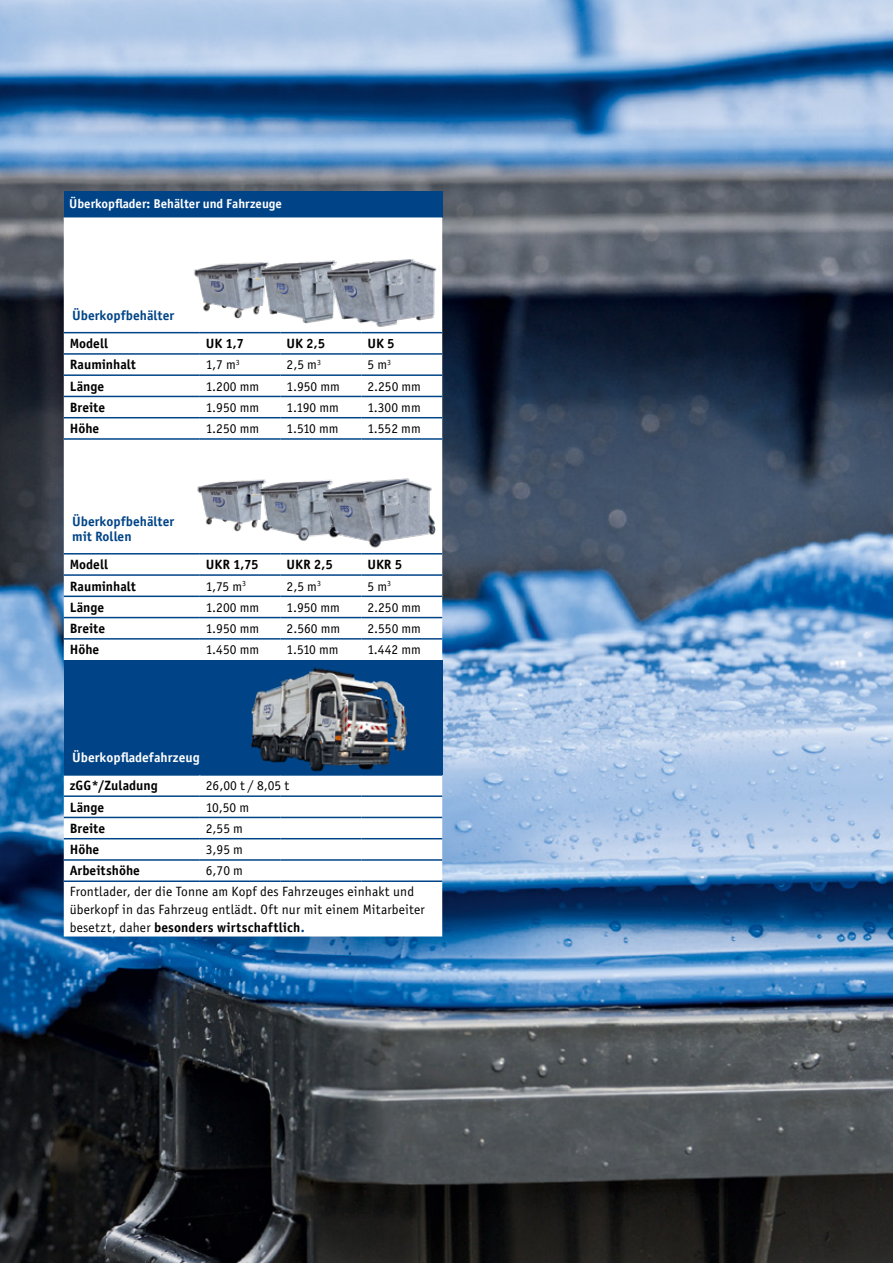
<style>
.page{position:relative;width:893px;height:1263px;background:#fff}
.page>*{position:absolute;margin:0;border:0;box-sizing:border-box;transform-origin:0 0}
.t1{font:13.5px/20.2px "Officina Sans Book ITC";letter-spacing:.01em;color:#000}
.t2{font:13.5px "Officina Sans Bold ITC";color:#000}
.t3{font:13.5px/14.9px "Officina Sans Bold ITC";color:#004487}
.t4{font:13.5px "Officina Sans Bold ITC";color:#fff}
.t5{font:12.9px "Officina Sans Bold ITC";color:#fff}
.s1{font-family:"Officina Sans Book ITC"}
.s2{color:#004487}
</style>
<div class="page">
<img style="left:0;top:0;width:893px;height:1263px">
<svg style="left:64px;top:219px;width:378px;height:717px"></svg>
<div style="left:64px;top:660px;width:378px;height:115px;background:#004487"></div>
<hr style="left:64px;top:353px;width:136px;height:2px;background:#004487">
<hr style="left:64px;top:574px;width:136px;height:2px;background:#004487">
<hr style="left:200px;top:353px;width:81px;height:2px;background:#004487">
<hr style="left:281px;top:353px;width:80px;height:2px;background:#004487">
<hr style="left:361px;top:353px;width:81px;height:2px;background:#004487">
<hr style="left:200px;top:574px;width:81px;height:2px;background:#004487">
<hr style="left:281px;top:574px;width:80px;height:2px;background:#004487">
<hr style="left:361px;top:574px;width:81px;height:2px;background:#004487">
<hr style="left:64px;top:374px;width:136px;height:2px;background:#004487">
<hr style="left:200px;top:374px;width:81px;height:2px;background:#004487">
<hr style="left:281px;top:374px;width:80px;height:2px;background:#004487">
<hr style="left:361px;top:374px;width:81px;height:2px;background:#004487">
<hr style="left:64px;top:396px;width:136px;height:1px;background:#004487">
<hr style="left:200px;top:396px;width:81px;height:1px;background:#004487">
<hr style="left:281px;top:396px;width:80px;height:1px;background:#004487">
<hr style="left:361px;top:396px;width:81px;height:1px;background:#004487">
<hr style="left:64px;top:417px;width:136px;height:1px;background:#004487">
<hr style="left:200px;top:417px;width:81px;height:1px;background:#004487">
<hr style="left:281px;top:417px;width:80px;height:1px;background:#004487">
<hr style="left:361px;top:417px;width:81px;height:1px;background:#004487">
<hr style="left:64px;top:595px;width:136px;height:2px;background:#004487">
<hr style="left:200px;top:595px;width:81px;height:2px;background:#004487">
<hr style="left:281px;top:595px;width:80px;height:2px;background:#004487">
<hr style="left:361px;top:595px;width:81px;height:2px;background:#004487">
<hr style="left:64px;top:617px;width:136px;height:1px;background:#004487">
<hr style="left:200px;top:617px;width:81px;height:1px;background:#004487">
<hr style="left:281px;top:617px;width:80px;height:1px;background:#004487">
<hr style="left:361px;top:617px;width:81px;height:1px;background:#004487">
<hr style="left:64px;top:638px;width:136px;height:2px;background:#004487">
<hr style="left:200px;top:638px;width:81px;height:2px;background:#004487">
<hr style="left:281px;top:638px;width:80px;height:2px;background:#004487">
<hr style="left:361px;top:638px;width:81px;height:2px;background:#004487">
<hr style="left:64px;top:332px;width:136px;height:1px;background:#004487">
<hr style="left:200px;top:332px;width:81px;height:1px;background:#004487">
<hr style="left:281px;top:332px;width:80px;height:1px;background:#004487">
<hr style="left:361px;top:332px;width:81px;height:1px;background:#004487">
<hr style="left:64px;top:553px;width:136px;height:1px;background:#004487">
<hr style="left:200px;top:553px;width:81px;height:1px;background:#004487">
<hr style="left:281px;top:553px;width:80px;height:1px;background:#004487">
<hr style="left:361px;top:553px;width:81px;height:1px;background:#004487">
<hr style="left:64px;top:774px;width:136px;height:2px;background:#004487">
<hr style="left:200px;top:774px;width:81px;height:2px;background:#004487">
<hr style="left:361px;top:774px;width:81px;height:2px;background:#004487">
<svg style="left:199px;top:776px;width:2px;height:19px"></svg>
<hr style="left:199px;top:797px;width:2px;height:20px;background:#fff">
<hr style="left:199px;top:818px;width:2px;height:20px;background:#fff">
<hr style="left:199px;top:839px;width:2px;height:20px;background:#fff">
<svg style="left:199px;top:861px;width:2px;height:19px"></svg>
<hr style="left:64px;top:438px;width:136px;height:2px;background:#004487">
<hr style="left:200px;top:438px;width:81px;height:2px;background:#004487">
<hr style="left:281px;top:438px;width:80px;height:2px;background:#004487">
<hr style="left:361px;top:438px;width:81px;height:2px;background:#004487">
<hr style="left:64px;top:795px;width:136px;height:2px;background:#004487">
<hr style="left:200px;top:795px;width:81px;height:2px;background:#004487">
<hr style="left:281px;top:795px;width:80px;height:2px;background:#004487">
<hr style="left:361px;top:795px;width:81px;height:2px;background:#004487">
<hr style="left:64px;top:817px;width:136px;height:1px;background:#004487">
<hr style="left:200px;top:817px;width:81px;height:1px;background:#004487">
<hr style="left:281px;top:817px;width:80px;height:1px;background:#004487">
<hr style="left:361px;top:817px;width:81px;height:1px;background:#004487">
<hr style="left:64px;top:838px;width:136px;height:1px;background:#004487">
<hr style="left:200px;top:838px;width:81px;height:1px;background:#004487">
<hr style="left:281px;top:838px;width:80px;height:1px;background:#004487">
<hr style="left:361px;top:838px;width:81px;height:1px;background:#004487">
<hr style="left:64px;top:859px;width:136px;height:2px;background:#004487">
<hr style="left:200px;top:859px;width:81px;height:2px;background:#004487">
<hr style="left:281px;top:859px;width:80px;height:2px;background:#004487">
<hr style="left:361px;top:859px;width:81px;height:2px;background:#004487">
<hr style="left:64px;top:880px;width:136px;height:2px;background:#004487">
<hr style="left:200px;top:880px;width:81px;height:2px;background:#004487">
<hr style="left:281px;top:880px;width:80px;height:2px;background:#004487">
<hr style="left:361px;top:880px;width:81px;height:2px;background:#004487">
<div style="left:64px;top:191px;width:378px;height:27px;background:#004487"></div>
<hr style="left:64px;top:217px;width:378px;height:2px;background:#fff">
<img style="left:189px;top:471px;width:85px;height:64px">
<img style="left:257px;top:473px;width:90px;height:69px">
<img style="left:312px;top:475px;width:137px;height:77px">
<img style="left:189px;top:255px;width:64px;height:64px">
<img style="left:253px;top:254px;width:61px;height:71px">
<img style="left:314px;top:244px;width:124px;height:88px">
<img style="left:240px;top:667px;width:175px;height:109px">
<p class="t5" style="left:69px;top:195px;width:214px">Überkopflader: Behälter und Fahrzeuge</p>
<p class="t3" style="left:72px;top:307px;width:103px">Überkopfbehälter</p>
<p class="t2" style="left:70px;top:334px;width:40px">Modell</p>
<p class="t2" style="left:206px;top:334px;width:40px">UK 1,7</p>
<p class="t2" style="left:287px;top:334px;width:40px">UK 2,5</p>
<p class="t2" style="left:367px;top:334px;width:29px">UK 5</p>
<p class="t2" style="left:70px;top:356px;width:68px">Rauminhalt</p>
<p class="t1" style="left:206px;top:354px;width:35px">1,7 m<sup>3</sup></p>
<p class="t1" style="left:287px;top:354px;width:36px">2,5 m<sup>3</sup></p>
<p class="t1" style="left:367px;top:354px;width:25px">5 m<sup>3</sup></p>
<p class="t2" style="left:70px;top:377px;width:36px">Länge</p>
<p class="t1" style="left:206px;top:375px;width:55px">1.200 mm</p>
<p class="t1" style="left:287px;top:375px;width:55px">1.950 mm</p>
<p class="t1" style="left:367px;top:375px;width:55px">2.250 mm</p>
<p class="t2" style="left:70px;top:398px;width:37px">Breite</p>
<p class="t1" style="left:206px;top:397px;width:55px">1.950 mm</p>
<p class="t1" style="left:287px;top:397px;width:54px">1.190 mm</p>
<p class="t1" style="left:367px;top:397px;width:55px">1.300 mm</p>
<p class="t2" style="left:70px;top:419px;width:31px">Höhe</p>
<p class="t1" style="left:206px;top:418px;width:55px">1.250 mm</p>
<p class="t1" style="left:287px;top:418px;width:54px">1.510 mm</p>
<p class="t1" style="left:367px;top:418px;width:55px">1.552 mm</p>
<p class="t3" style="left:72px;top:514px;width:103px">Überkopfbehälter mit Rollen</p>
<p class="t2" style="left:70px;top:555px;width:40px">Modell</p>
<p class="t2" style="left:206px;top:555px;width:54px">UKR 1,75</p>
<p class="t2" style="left:287px;top:555px;width:48px">UKR 2,5</p>
<p class="t2" style="left:367px;top:555px;width:36px">UKR 5</p>
<p class="t2" style="left:70px;top:577px;width:68px">Rauminhalt</p>
<p class="t1" style="left:206px;top:575px;width:42px">1,75 m<sup>3</sup></p>
<p class="t1" style="left:287px;top:575px;width:36px">2,5 m<sup>3</sup></p>
<p class="t1" style="left:367px;top:575px;width:25px">5 m<sup>3</sup></p>
<p class="t2" style="left:70px;top:598px;width:36px">Länge</p>
<p class="t1" style="left:206px;top:597px;width:55px">1.200 mm</p>
<p class="t1" style="left:287px;top:597px;width:55px">1.950 mm</p>
<p class="t1" style="left:367px;top:597px;width:55px">2.250 mm</p>
<p class="t2" style="left:70px;top:619px;width:37px">Breite</p>
<p class="t1" style="left:206px;top:618px;width:55px">1.950 mm</p>
<p class="t1" style="left:287px;top:618px;width:55px">2.560 mm</p>
<p class="t1" style="left:367px;top:618px;width:55px">2.550 mm</p>
<p class="t2" style="left:70px;top:640px;width:31px">Höhe</p>
<p class="t1" style="left:206px;top:639px;width:55px">1.450 mm</p>
<p class="t1" style="left:287px;top:639px;width:54px">1.510 mm</p>
<p class="t1" style="left:367px;top:639px;width:55px">1.442 mm</p>
<p class="t4" style="left:72px;top:748px;width:129px">Überkopfladefahrzeug</p>
<p class="t2" style="left:70px;top:776px;width:89px">zGG*/Zuladung</p>
<p class="t1" style="left:206px;top:775px;width:85px">26,00 t / 8,05 t</p>
<p class="t2" style="left:70px;top:798px;width:36px">Länge</p>
<p class="t1" style="left:206px;top:796px;width:45px">10,50 m</p>
<p class="t2" style="left:70px;top:819px;width:37px">Breite</p>
<p class="t1" style="left:206px;top:818px;width:39px">2,55 m</p>
<p class="t2" style="left:70px;top:840px;width:31px">Höhe</p>
<p class="t1" style="left:206px;top:839px;width:39px">3,95 m</p>
<p class="t2" style="left:70px;top:861px;width:72px">Arbeitshöhe</p>
<p class="t1" style="left:70px;top:860px;width:346px;text-indent:136px">6,70 m<br>Frontlader, der die Tonne am Kopf des Fahrzeuges einhakt und</p>
<p class="t1" style="left:70px;top:898px;width:356px">überkopf in das Fahrzeug entlädt. Oft nur mit einem Mitarbeiter</p>
<p class="t2" style="left:70px;top:918px;width:236px"><span class="s1">besetzt, daher</span> besonders wirtschaftlich<span class="s2">.</span></p>
</div>
